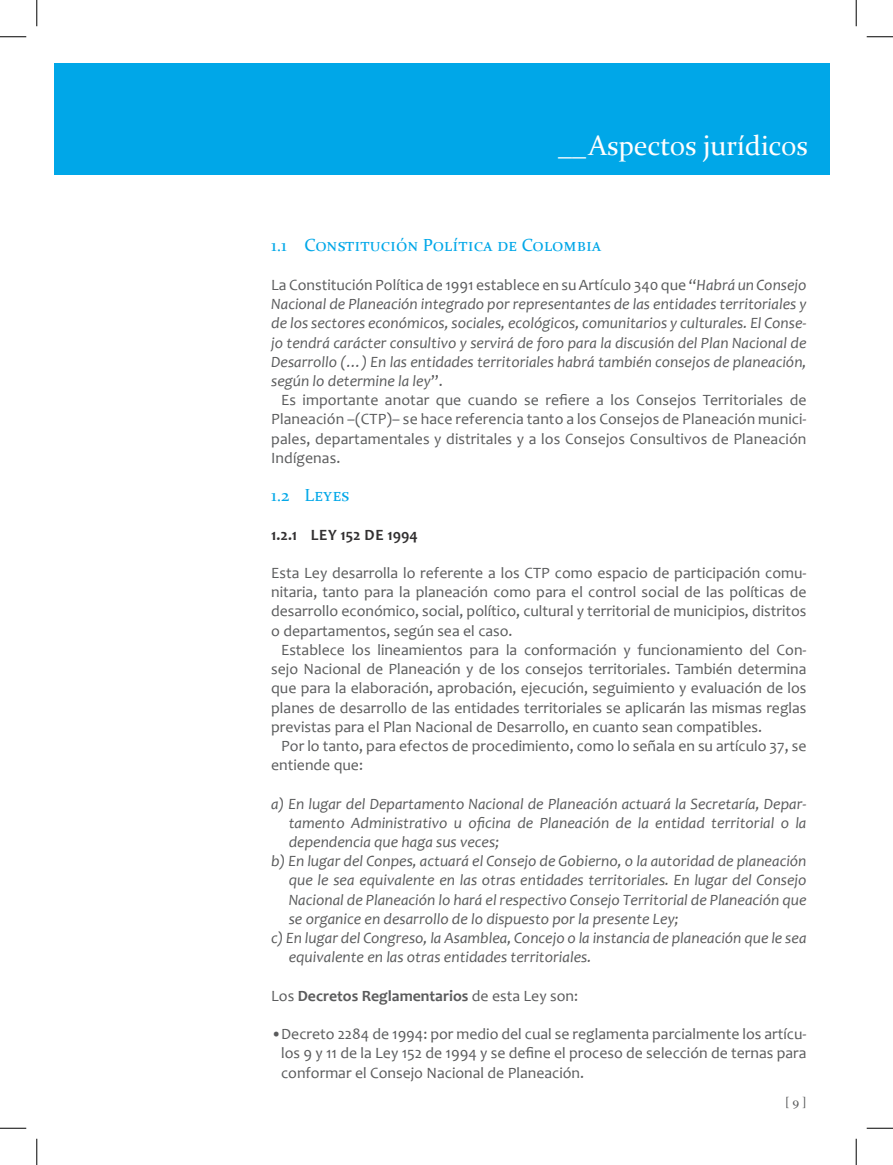
<style>
.page{position:relative;width:893px;height:1165px;background:#fff}
.page>*{position:absolute;margin:0;border:0;box-sizing:border-box;transform-origin:0 0}
.t1{font:28px "Constantia";color:#fefefe}
.t2{font:17.5px "Constantia";letter-spacing:-.01em;color:#00a7e8}
.t3{font:15.75px/19.2px "Candara";color:#5a5b5c;text-align:justify}
.t4{font:italic 15.75px/19.2px "Candara";color:#5a5b5c;text-align:justify}
.t5{font:700 15.75px "Candara";color:#5a5b5c}
.t6{font:700 15.75px "Candara";color:#323031}
.t7{font:12.25px "Constantia";color:#5a5b5c}
.s1{font-style:normal}
.s2{font-weight:400}
</style>
<div class="page">
<div style="left:54px;top:63px;width:774px;height:112px;background:#00a7e8"></div>
<svg style="left:0;top:36px;width:26px;height:1px"></svg>
<svg style="left:866px;top:36px;width:26px;height:1px"></svg>
<svg style="left:0;top:1128px;width:26px;height:1px"></svg>
<svg style="left:866px;top:1128px;width:26px;height:1px"></svg>
<svg style="left:36px;top:0;width:1px;height:26px"></svg>
<svg style="left:36px;top:1139px;width:1px;height:26px"></svg>
<svg style="left:855px;top:0;width:1px;height:26px"></svg>
<svg style="left:855px;top:1139px;width:1px;height:26px"></svg>
<h1 class="t1" style="left:557px;top:127px;width:251px">__Aspectos jurídicos</h1>
<p class="t2" style="left:271px;top:234px;width:330px">1.1 Constitución Política de Colombia</p>
<p class="t4" style="left:271px;top:275px;width:536px"><span class="s1">La Constitución Política de 1991 establece en su Artículo 340 que “</span>Habrá un Consejo Nacional de Planeación integrado por representantes de las entidades territoriales y de los sectores económicos, sociales, ecológicos, comunitarios y culturales. El Conse&shy;jo tendrá carácter consultivo y servirá de foro para la discusión del Plan Nacional de Desarrollo (…) En las entidades territoriales habrá también consejos de planeación, según lo determine la ley<span class="s1">”.</span></p>
<p class="t3" style="left:271px;top:390px;width:536px;text-indent:10px">Es importante anotar que cuando se refiere a los Consejos Territoriales de Planeación –(CTP)– se hace referencia tanto a los Consejos de Planeación munici&shy;pales, departamentales y distritales y a los Consejos Consultivos de Planeación Indígenas.</p>
<p class="t2" style="left:271px;top:483px;width:79px">1.2 Leyes</p>
<p class="t6" style="left:271px;top:525px;width:148px">1.2.1 Ley 152 de 1994</p>
<p class="t3" style="left:271px;top:563px;width:536px">Esta Ley desarrolla lo referente a los CTP como espacio de participación comu&shy;nitaria, tanto para la planeación como para el control social de las políticas de desarrollo económico, social, político, cultural y territorial de municipios, distritos o departamentos, según sea el caso.</p>
<p class="t3" style="left:271px;top:640px;width:536px;text-indent:10px">Establece los lineamientos para la conformación y funcionamiento del Con&shy;sejo Nacional de Planeación y de los consejos territoriales. También determina que para la elaboración, aprobación, ejecución, seguimiento y evaluación de los planes de desarrollo de las entidades territoriales se aplicarán las mismas reglas previstas para el Plan Nacional de Desarrollo, en cuanto sean compatibles.</p>
<p class="t3" style="left:271px;top:736px;width:536px;text-indent:10px">Por lo tanto, para efectos de procedimiento, como lo señala en su artículo 37, se entiende que:</p>
<p class="t4" style="left:271px;top:794px;width:536px">a) En lugar del Departamento Nacional de Planeación actuará la Secretaría, Depar-</p>
<p class="t4" style="left:288px;top:813px;width:519px">tamento Administrativo u oficina de Planeación de la entidad territorial o la</p>
<p class="t4" style="left:288px;top:832px;width:212px">dependencia que haga sus veces;</p>
<p class="t4" style="left:271px;top:851px;width:536px">b) En lugar del Conpes, actuará el Consejo de Gobierno, o la autoridad de planea-ción</p>
<p class="t4" style="left:288px;top:871px;width:519px">que le sea equivalente en las otras entidades territoriales. En lugar del Consejo</p>
<p class="t4" style="left:288px;top:890px;width:519px">Nacional de Planeación lo hará el respectivo Consejo Territorial de Planeación que</p>
<p class="t4" style="left:288px;top:909px;width:391px">se organice en desarrollo de lo dispuesto por la presente Ley;</p>
<p class="t4" style="left:271px;top:928px;width:536px">c) En lugar del Congreso, la Asamblea, Concejo o la instancia de planeación que le sea</p>
<p class="t4" style="left:288px;top:947px;width:304px">equivalente en las otras entidades territoriales.</p>
<p class="t5" style="left:271px;top:986px;width:308px"><span class="s2">Los</span> Decretos Reglamentarios <span class="s2">de esta Ley son:</span></p>
<p class="t3" style="left:281px;top:1024px;width:526px;text-indent:-10px">•Decreto 2284 de 1994: por medio del cual se reglamenta parcialmente los artícu&shy;los 9 y 11 de la Ley 152 de 1994 y se define el proceso de selección de ternas para conformar el Consejo Nacional de Planeación.</p>
<p class="t7" style="left:784px;top:1093px;width:23px">[ ]</p>
</div>
